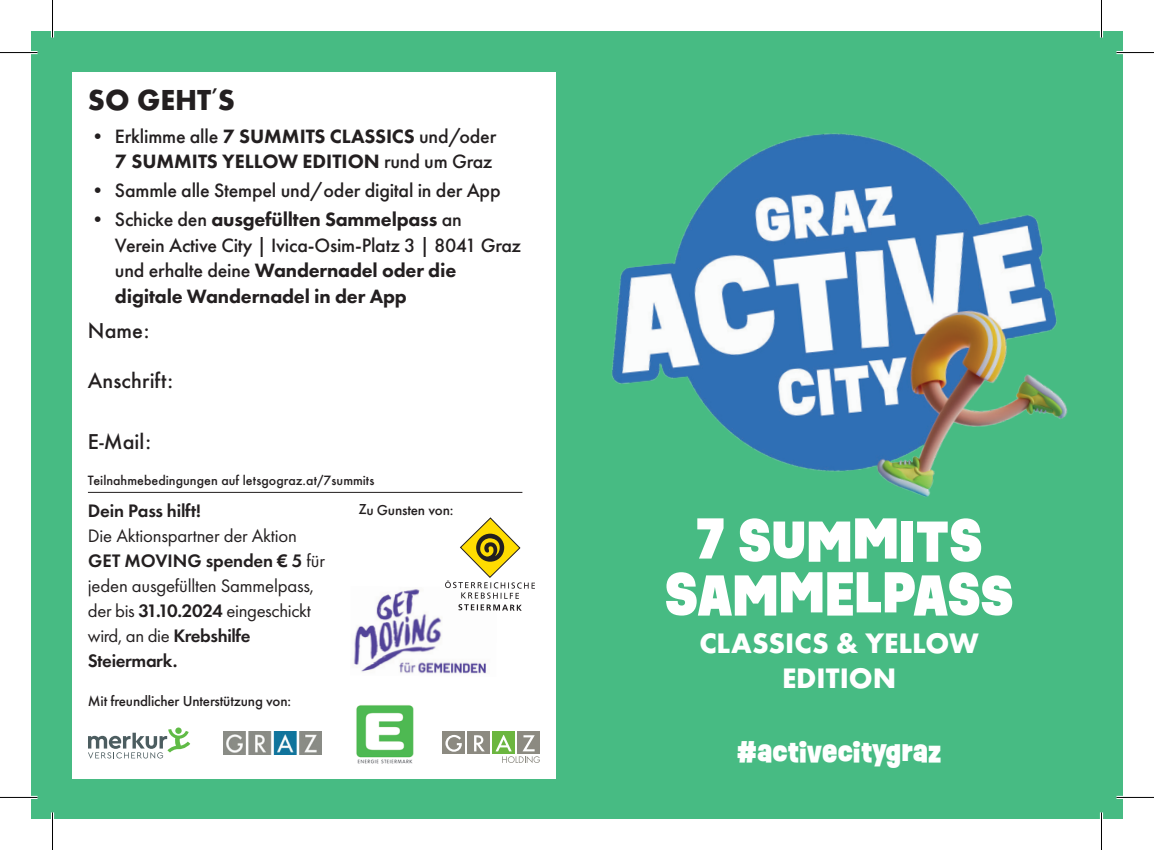
<style>
.page{position:relative;width:1154px;height:850px;background:#fff}
.page>*{position:absolute;margin:0;border:0;box-sizing:border-box;transform-origin:0 0}
.t1{font:900 52.75px "Ruddy";color:#fff}
.t2{font:700 30px "Futura";color:#231f20}
.t3{font:700 29.25px/35px "Futura";color:#fff;text-align:center}
.t4{font:900 25.75px "Ruddy";color:#fff}
.t5{font:500 22.25px "Futura";color:#231f20}
.t6{font:500 20px/25.5px "Futura PT";letter-spacing:-.01em;color:#231f20}
.t7{font:800 20px/25.5px "Futura PT";color:#231f20;text-align:right}
.t8{font:18.75px/25px "Futura PT";letter-spacing:-.01em;color:#231f20}
.t9{font:600 18.75px "Futura PT";letter-spacing:-.01em;color:#231f20}
.t10{font:500 15px "Futura PT";letter-spacing:-.01em;color:#231f20}
.t11{font:500 14px "Futura";color:#231f20}
.s1{font-weight:500}
.s2{font-weight:800}
.s3{font-weight:600}
</style>
<div class="page">
<div style="left:31px;top:31px;width:1092px;height:787px;background:#47bb83"></div>
<div style="left:72px;top:72px;width:484px;height:706px;background:#fff"></div>
<img style="left:356px;top:705px;width:58px;height:59px">
<img style="left:353px;top:589px;width:133px;height:85px">
<div style="left:442px;top:731px;width:23px;height:22px;background:#8c8a81"></div>
<div style="left:467px;top:731px;width:23px;height:22px;background:#8c8a81"></div>
<div style="left:492px;top:731px;width:23px;height:22px;background:#6cb640"></div>
<div style="left:517px;top:731px;width:23px;height:22px;background:#8c8a81"></div>
<svg style="left:445px;top:735px;width:17px;height:16px"></svg>
<svg style="left:474px;top:735px;width:11px;height:16px"></svg>
<svg style="left:495px;top:734px;width:45px;height:28px"></svg>
<svg style="left:88px;top:728px;width:102px;height:30px"></svg>
<svg style="left:442px;top:517px;width:93px;height:96px"></svg>
<img style="left:224px;top:731px;width:97px;height:22px">
<hr style="left:88px;top:491px;width:434px;height:1px;background:#231f20">
<img style="left:611px;top:31px;width:489px;height:466px">
<hr style="left:0;top:51px;width:38px;height:3px;background:#fff">
<hr style="left:1116px;top:51px;width:38px;height:3px;background:#fff">
<hr style="left:0;top:795px;width:38px;height:3px;background:#fff">
<hr style="left:1116px;top:795px;width:38px;height:3px;background:#fff">
<hr style="left:51px;top:0;width:3px;height:38px;background:#fff">
<hr style="left:51px;top:812px;width:3px;height:37px;background:#fff">
<hr style="left:1100px;top:0;width:3px;height:38px;background:#fff">
<hr style="left:1100px;top:812px;width:3px;height:37px;background:#fff">
<hr style="left:0;top:52px;width:38px;height:1px;background:#000">
<hr style="left:1116px;top:52px;width:38px;height:1px;background:#000">
<hr style="left:0;top:796px;width:38px;height:1px;background:#000">
<hr style="left:1116px;top:796px;width:38px;height:1px;background:#000">
<hr style="left:52px;top:0;width:1px;height:38px;background:#000">
<hr style="left:52px;top:812px;width:1px;height:37px;background:#000">
<hr style="left:1101px;top:0;width:1px;height:38px;background:#000">
<hr style="left:1101px;top:812px;width:1px;height:37px;background:#000">
<h2 class="t2" style="left:88px;top:78px;width:149px">SO GEHT<sup>’</sup>S</h2>
<p class="t7" style="left:88px;top:123px;width:410px"><span class="s1">• Erklimme alle</span> 7 SUMMITS CLASSICS <span class="s1">und/oder<br></span>7 SUMMITS YELLOW EDITION <span class="s1">rund um Graz</span></p>
<p class="t6" style="left:88px;top:178px;width:414px">• Sammle alle Stempel und/oder digital in der App</p>
<p class="t6" style="left:115px;top:207px;width:408px;text-indent:-27px">• Schicke den <span class="s2">ausgefüllten Sammelpass</span> an<br>Verein Active City | Ivica-Osim-Platz 3 | 8041 Graz und erhalte deine <span class="s2">Wandernadel oder die digitale Wandernadel in der App</span></p>
<p class="t5" style="left:88px;top:315px;width:63px">Name:</p>
<p class="t5" style="left:88px;top:365px;width:87px">Anschrift:</p>
<p class="t5" style="left:88px;top:425px;width:65px">E-Mail:</p>
<p class="t11" style="left:88px;top:470px;width:288px">Teilnahmebedingungen auf letsgograz.at/7summits</p>
<p class="t9" style="left:88px;top:499px;width:114px">Dein Pass hilft!</p>
<p class="t8" style="left:88px;top:523px;width:238px">Die Aktionspartner der Aktion<br><span class="s3">GET MOVING spenden € 5</span> für jeden ausgefüllten Sammelpass, der bis <span class="s3">31.10.2024</span> eingeschickt wird, an die <span class="s3">Krebshilfe<br>Steiermark.</span></p>
<p class="t10" style="left:88px;top:691px;width:205px">Mit freundlicher Unterstützung von:</p>
<p class="t10" style="left:359px;top:499px;width:96px;rotate:1deg">Zu Gunsten von:</p>
<h1 class="t1" style="left:696px;top:500px;width:288px">7 SUMMITS</h1>
<h1 class="t1" style="left:665px;top:554px;width:350px">SAMMELPASS</h1>
<h3 class="t3" style="left:699px;top:623px;width:281px">CLASSICS &amp; YELLOW<br>EDITION</h3>
<p class="t4" style="left:737px;top:732px;width:206px">#activecitygraz</p>
</div>
